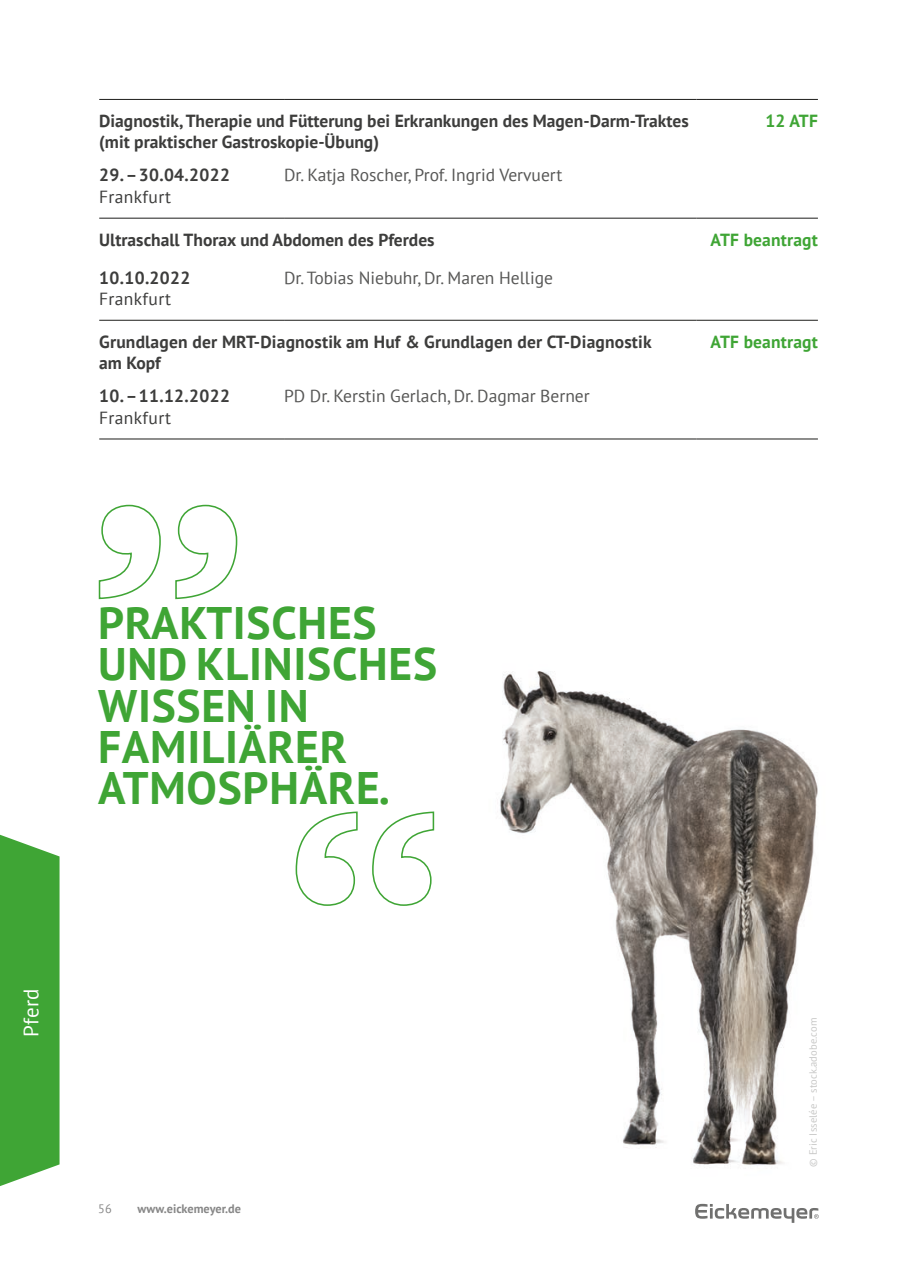
<style>
.page{position:relative;width:918px;height:1265px;background:#fff}
.page>*{position:absolute;margin:0;border:0;box-sizing:border-box;transform-origin:0 0}
.t1{font:700 45.5px/41.1px "PT Sans";letter-spacing:.015em;color:#3fa535}
.t2{font:21px "PT Sans";color:#fff}
.t3{font:700 17.5px/21px "PT Sans";color:#3d3d3c}
.t4{font:17.5px "PT Sans";color:#575756}
.t5{font:700 17.5px "PT Sans";letter-spacing:.01em;color:#3fa535}
.t6{font:700 17.5px "PT Sans";letter-spacing:.02em;color:#3d3d3c}
.t7{font:17.5px "PT Sans";letter-spacing:.02em;color:#3d3d3c}
.t8{font:700 12.25px "PT Sans";color:#878787}
.t9{font:12.25px "PT Sans";color:#878787}
.t10{font:10.5px "PT Sans";letter-spacing:.01em;color:#c7c7c6}
</style>
<div class="page">
<svg style="left:695px;top:1204px;width:124px;height:19px"></svg>
<div style="left:0;top:834px;width:60px;height:352px;background:#3fa535"></div>
<hr style="left:99px;top:99px;width:185px;height:1px;background:#1d1d1b">
<hr style="left:284px;top:99px;width:412px;height:1px;background:#1d1d1b">
<hr style="left:696px;top:99px;width:122px;height:1px;background:#1d1d1b">
<hr style="left:99px;top:218px;width:185px;height:1px;background:#1d1d1b">
<hr style="left:284px;top:218px;width:412px;height:1px;background:#1d1d1b">
<hr style="left:696px;top:218px;width:122px;height:1px;background:#1d1d1b">
<hr style="left:99px;top:320px;width:185px;height:1px;background:#1d1d1b">
<hr style="left:284px;top:320px;width:412px;height:1px;background:#1d1d1b">
<hr style="left:696px;top:320px;width:122px;height:1px;background:#1d1d1b">
<hr style="left:99px;top:439px;width:185px;height:1px;background:#1d1d1b">
<hr style="left:284px;top:439px;width:412px;height:1px;background:#1d1d1b">
<hr style="left:696px;top:439px;width:122px;height:1px;background:#1d1d1b">
<img style="left:500px;top:671px;width:318px;height:494px">
<svg style="left:295px;top:811px;width:140px;height:95px"></svg>
<svg style="left:98px;top:504px;width:140px;height:96px"></svg>
<p class="t3" style="left:99px;top:110px;width:591px">Diagnostik, Therapie und Fütterung bei Erkrankungen des Magen-Darm-Traktes (mit praktischer Gastroskopie-Übung)</p>
<p class="t5" style="left:765px;top:110px;width:54px">12 ATF</p>
<p class="t6" style="left:99px;top:164px;width:132px">29.–30.04.2022</p>
<p class="t7" style="left:99px;top:186px;width:73px">Frankfurt</p>
<p class="t4" style="left:284px;top:164px;width:280px">Dr. Katja Roscher, Prof. Ingrid Vervuert</p>
<p class="t3" style="left:99px;top:229px;width:337px">Ultraschall Thorax und Abdomen des Pferdes</p>
<p class="t5" style="left:710px;top:228px;width:109px">ATF beantragt</p>
<p class="t3" style="left:99px;top:267px;width:93px">10.10.2022</p>
<p class="t7" style="left:99px;top:288px;width:73px">Frankfurt</p>
<p class="t4" style="left:284px;top:266px;width:270px">Dr. Tobias Niebuhr, Dr. Maren Hellige</p>
<p class="t3" style="left:99px;top:331px;width:554px">Grundlagen der MRT-Diagnostik am Huf &amp; Grundlagen der CT-Diagnostik am Kopf</p>
<p class="t5" style="left:710px;top:330px;width:109px">ATF beantragt</p>
<p class="t6" style="left:99px;top:384px;width:132px">10.–11.12.2022</p>
<p class="t7" style="left:99px;top:407px;width:73px">Frankfurt</p>
<p class="t4" style="left:284px;top:385px;width:307px">PD Dr. Kerstin Gerlach, Dr. Dagmar Berner</p>
<h1 class="t1" style="left:98px;top:602px;width:341px">PRAKTISCHES<br>UND KLINISCHES<br>WISSEN IN<br>FAMILIÄRER<br>ATMOSPHÄRE.</h1>
<p class="t2" style="left:18px;top:1037px;width:50px;rotate:-90deg">Pferd</p>
<p class="t9" style="left:98px;top:1201px;width:15px">56</p>
<p class="t8" style="left:137px;top:1201px;width:105px">www.eickemeyer.de</p>
<p class="t10" style="left:806px;top:1167px;width:151px;rotate:-90deg">© Eric Isselée – stock.adobe.com</p>
</div>
